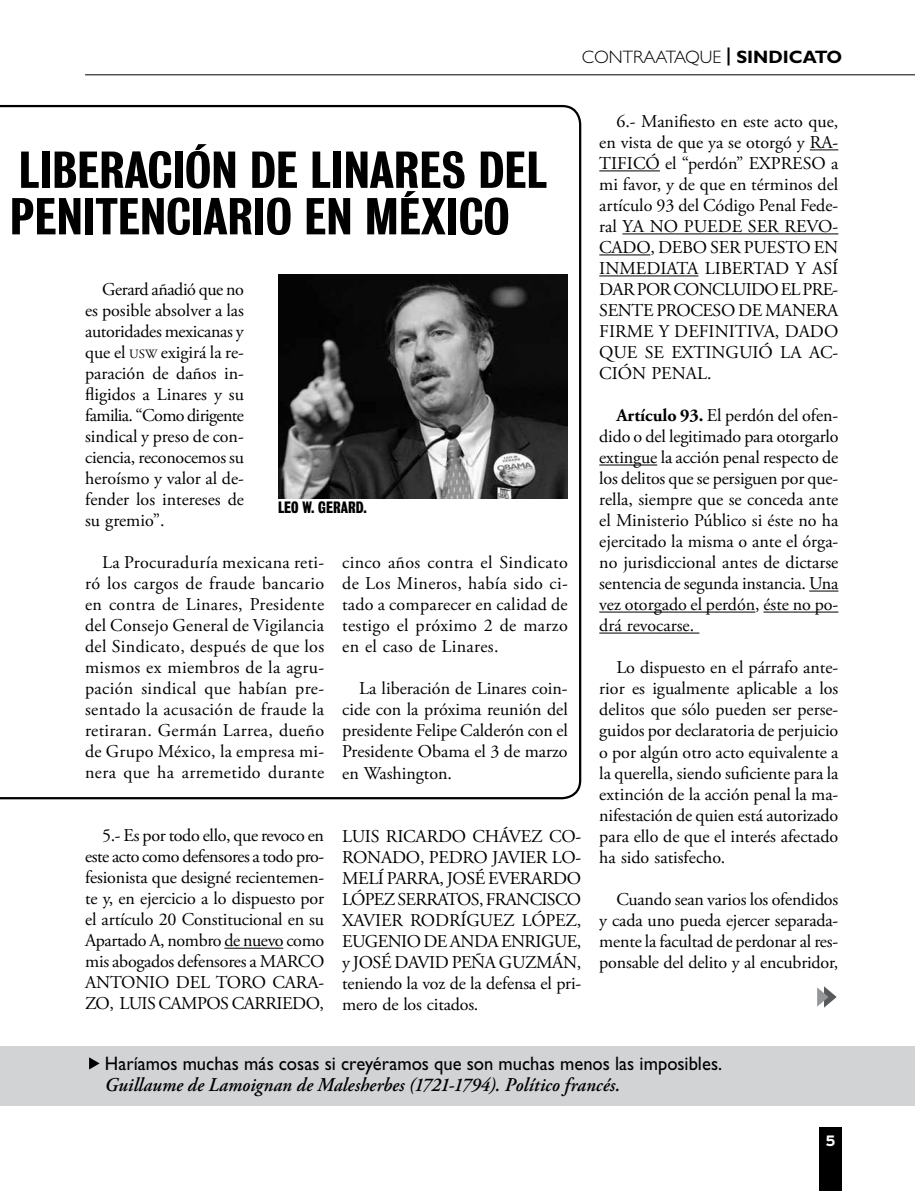
<style>
.page{position:relative;width:915px;height:1191px;background:#fff}
.page>*{position:absolute;margin:0;border:0;box-sizing:border-box;transform-origin:0 0}
.t1{font:47.25px "Bureau Grotesque Three Five";color:#000;scale:1.11 1}
.t2{font:19.5px "Gill Sans Std";color:#000;scale:.95 1}
.t3{font:italic 600 19.5px "Adobe Garamond Pro";letter-spacing:.005em;color:#000;scale:.95 1}
.t4{font:18px/21px "Adobe Garamond Pro";color:#000;text-align:justify}
.t5{font:300 18px "Gill Sans Std";color:#000}
.t6{font:15px "Bureau Grotesque Three Seven";color:#000}
.t7{font:700 15px "Interstate";color:#fff}
.s1{font-weight:700}
.s2{font-size:12.75px}
</style>
<div class="page">
<div style="left:819px;top:1127px;width:22px;height:64px;background:#000"></div>
<hr style="left:85px;top:74px;width:829px;height:1px;background:#000">
<div style="left:0;top:1045px;width:914px;height:60px;background:#d1d3d4"></div>
<svg style="left:89px;top:1057px;width:11px;height:12px"></svg>
<svg style="left:0;top:105px;width:581px;height:694px"></svg>
<svg style="left:809px;top:149px;width:29px;height:1px"></svg>
<hr style="left:599px;top:170px;width:60px;height:1px;background:#000">
<hr style="left:622px;top:233px;width:216px;height:1px;background:#000">
<hr style="left:599px;top:254px;width:51px;height:1px;background:#000">
<hr style="left:599px;top:275px;width:99px;height:1px;background:#000">
<hr style="left:599px;top:464px;width:58px;height:1px;background:#000">
<svg style="left:809px;top:590px;width:29px;height:1px"></svg>
<hr style="left:599px;top:611px;width:156px;height:1px;background:#000">
<hr style="left:763px;top:611px;width:75px;height:1px;background:#000">
<hr style="left:599px;top:632px;width:100px;height:1px;background:#000">
<hr style="left:224px;top:947px;width:59px;height:1px;background:#000">
<svg style="left:817px;top:986px;width:19px;height:21px"></svg>
<img style="left:278px;top:274px;width:289px;height:224px">
<p class="t5" style="left:581px;top:46px;width:260px">CONTRAATAQUE <span class="s1">| SIN DICATO</span></p>
<h1 class="t1" style="left:19px;top:143px;width:21px">LIBERA</h1>
<h1 class="t1" style="left:147px;top:143px;width:186px">CIÓN DE LINARES</h1>
<h1 class="t1" style="left:478px;top:143px;width:43px">DEL</h1>
<h1 class="t1" style="left:10px;top:189px;width:21px">PENITEN</h1>
<h1 class="t1" style="left:166px;top:189px;width:41px">CIARIO</h1>
<h1 class="t1" style="left:304px;top:189px;width:184px">EN MÉXICO</h1>
<p class="t4" style="left:85px;top:279px;width:160px;text-indent:17px">Gerard añadió que no es posible absolver a las autoridades mexicanas y que el <span class="s2">USW</span> exigirá la re&shy;paración de daños in&shy;fligidos a Linares y su familia. “Como dirigente sindical y preso de con&shy;ciencia, reconocemos su heroísmo y valor al de&shy;fender los intereses de su gremio”.</p>
<p class="t4" style="left:85px;top:553px;width:240px;text-indent:17px">La Procuraduría mexicana reti&shy;ró los cargos de fraude bancario en contra de Linares, Presidente del Consejo General de Vigilancia del Sindicato, después de que los mismos ex miembros de la agru&shy;pación sindical que habían pre&shy;sentado la acusación de fraude la retiraran. Germán Larrea, dueño de Grupo México, la empresa mi&shy;nera que ha arremetido durante</p>
<p class="t4" style="left:342px;top:553px;width:227px">cinco años contra el Sindicato de Los Mineros, había sido ci&shy;tado a comparecer en calidad de testigo el próximo 2 de marzo en el caso de Linares.</p>
<p class="t6" style="left:278px;top:499px;width:90px">LEO W. GERARD.</p>
<p class="t4" style="left:342px;top:679px;width:227px;text-indent:17px">La liberación de Linares coin&shy;cide con la próxima reunión del presidente Felipe Calderón con el Presidente Obama el 3 de marzo en Washington.</p>
<p class="t4" style="left:85px;top:825px;width:241px;text-indent:17px">5.- Es por todo ello, que revoco en este acto como defensores a todo pro&shy;fesionista que designé recientemen&shy;te y, en ejercicio a lo dispuesto por el artículo 20 Constitucional en su Apartado A, nombro de nuevo como mis abogados defensores a MARCO ANTONIO DEL TORO CARA-ZO, LUIS CAMPOS CARRIEDO,</p>
<p class="t4" style="left:342px;top:826px;width:240px">LUIS RICARDO CHÁVEZ CO-RONADO, PEDRO JAVIER LO-MELÍ PARRA, JOSÉ EVERARDO LÓPEZ SERRATOS, FRANCISCO XAVIER RODRÍGUEZ LÓPEZ, EUGENIO DE ANDA ENRIGUE, y JOSÉ DAVID PEÑA GUZMÁN, teniendo la voz de la defensa el pri&shy;mero de los citados.</p>
<p class="t4" style="left:599px;top:111px;width:240px;text-indent:17px">6.- Manifiesto en este acto que, en vista de que ya se otorgó y RA-TIFICÓ el “perdón” EXPRESO a mi favor, y de que en términos del artículo 93 del Código Penal Fede&shy;ral YA NO PUEDE SER REVO-CADO, DEBO SER PUESTO EN INMEDIATA LIBERTAD Y ASÍ DAR POR CONCLUIDO EL PRE-SENTE PROCESO DE MANERA FIRME Y DEFINITIVA, DADO QUE SE EXTINGUIÓ LA AC-CIÓN PENAL.</p>
<p class="t4" style="left:599px;top:406px;width:241px;text-indent:17px"><span class="s1">Artículo 93.</span> El perdón del ofen&shy;dido o del legitimado para otorgarlo extingue la acción penal respecto de los delitos que se persiguen por que&shy;rella, siempre que se conceda ante el Ministerio Público si éste no ha ejercitado la misma o ante el órga&shy;no jurisdiccional antes de dictarse sentencia de segunda instancia. Una vez otorgado el perdón, éste no po&shy;drá revocarse.</p>
<p class="t4" style="left:599px;top:658px;width:241px;text-indent:17px">Lo dispuesto en el párrafo ante&shy;rior es igualmente aplicable a los delitos que sólo pueden ser perse&shy;guidos por declaratoria de perjuicio o por algún otro acto equivalente a la querella, siendo suficiente para la extinción de la acción penal la ma&shy;nifestación de quien está autorizado para ello de que el interés afectado ha sido satisfecho.</p>
<p class="t4" style="left:599px;top:889px;width:240px;text-indent:17px">Cuando sean varios los ofendidos y cada uno pueda ejercer separada&shy;mente la facultad de perdonar al res&shy;ponsable del delito y al encubridor,</p>
<p class="t2" style="left:105px;top:1052px;width:651px">Haríamos muchas más cosas si creyéramos que son muchas menos las imposibles.</p>
<p class="t3" style="left:105px;top:1074px;width:544px">Guillaume de Lamoignan de Malesherbes (1721-1794). Político francés.</p>
<p class="t7" style="left:825px;top:1132px;width:12px">5</p>
</div>
